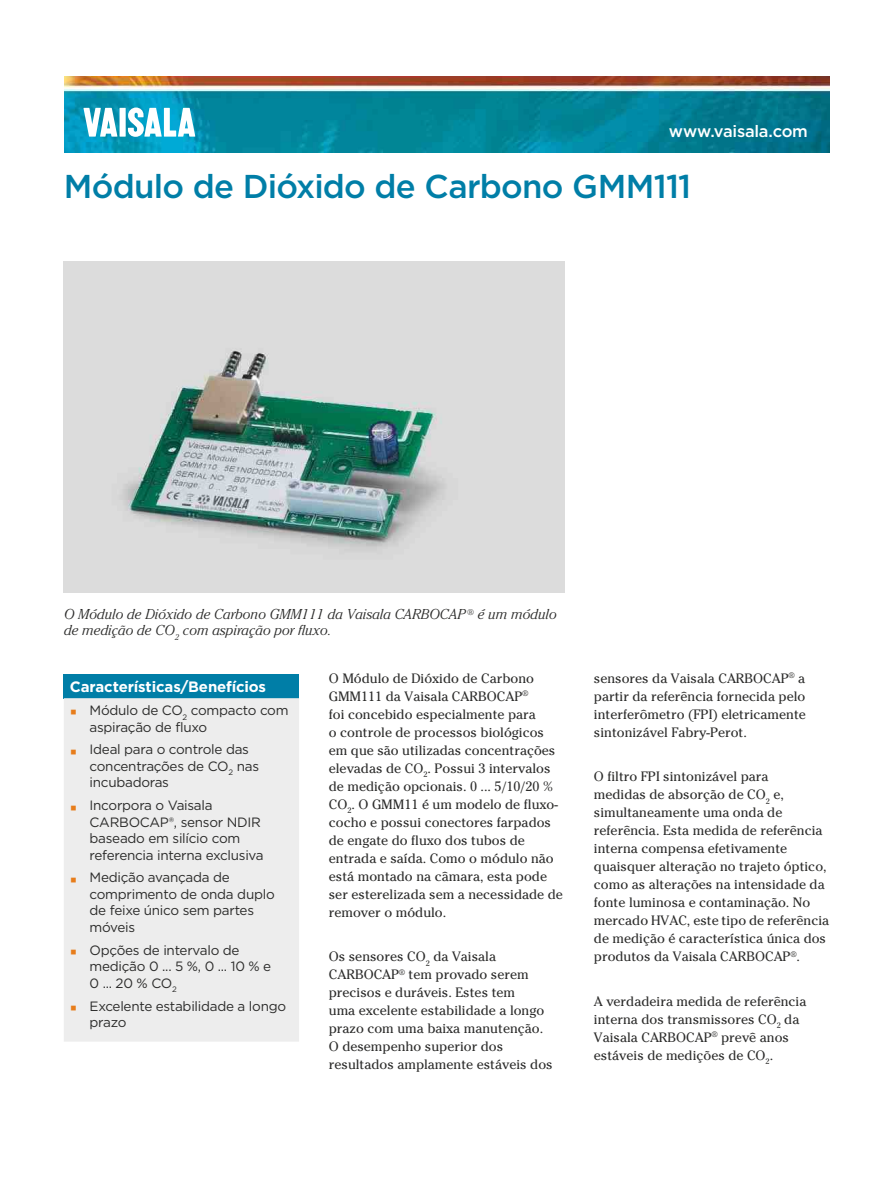
<style>
.page{position:relative;width:893px;height:1191px;background:#fff}
.page>*{position:absolute;margin:0;border:0;box-sizing:border-box;transform-origin:0 0}
.t1{font:500 33px "Gotham";letter-spacing:-.025em;color:#007ea7}
.t2{font:500 16.5px "Gotham";letter-spacing:-.015em;color:#fff}
.t3{font:700 15px "Gotham";letter-spacing:-.01em;color:#fff}
.t4{font:italic 300 14.25px/15.8px "Cheltenham Std";color:#2b2b2a}
.t5{font:13.5px/18px "Cheltenham Std";color:#2b2b2a}
.t6{font:13.5px/16.5px "Gotham";letter-spacing:-.02em;color:#2b2b2a}
.s1{font-family:"Arial";font-size:21px;color:#e77d1b}
</style>
<div class="page">
<img style="left:64px;top:77px;width:765px;height:75px">
<svg style="left:83px;top:108px;width:34px;height:29px"></svg>
<div style="left:120px;top:108px;width:6px;height:29px;background:#fff"></div>
<svg style="left:128px;top:107px;width:67px;height:30px"></svg>
<img style="left:64px;top:261px;width:500px;height:332px">
<div style="left:64px;top:674px;width:235px;height:24px;background:#007ea7"></div>
<div style="left:64px;top:698px;width:235px;height:343px;background:#ededed"></div>
<p class="t2" style="left:669px;top:120px;width:141px">www.vaisala.com</p>
<h1 class="t1" style="left:64px;top:164px;width:629px">Módulo de Dióxido de Carbono GMM111</h1>
<p class="t4" style="left:64px;top:606px;width:494px">O Módulo de Dióxido de Carbono GMM111 da Vaisala CARBOCAP <sup>®</sup> é um módulo de medição de CO<sub>2</sub> com aspiração por fluxo.</p>
<p class="t3" style="left:70px;top:677px;width:198px">Características/Benefícios</p>
<p class="t6" style="left:90px;top:701px;width:200px;text-indent:-20px"><span class="s1">▪</span> Módulo de CO<sub>2</sub> compacto com aspiração de fluxo</p>
<p class="t6" style="left:90px;top:741px;width:171px;text-indent:-20px"><span class="s1">▪</span> Ideal para o controle das concentrações de CO<sub>2</sub> nas incubadoras</p>
<p class="t6" style="left:90px;top:797px;width:176px;text-indent:-20px"><span class="s1">▪</span> Incorpora o Vaisala<br>CARBOCAP®, sensor NDIR baseado em silício com referencia interna exclusiva</p>
<p class="t6" style="left:90px;top:869px;width:187px;text-indent:-20px"><span class="s1">▪</span> Medição avançada de comprimento de onda duplo de feixe único sem partes móveis</p>
<p class="t6" style="left:90px;top:941px;width:183px;text-indent:-20px"><span class="s1">▪</span> Opções de intervalo de medição 0 ... 5 %, 0 ... 10 % e<br>0 ... 20 % CO<sub>2</sub></p>
<p class="t6" style="left:90px;top:997px;width:198px;text-indent:-20px"><span class="s1">▪</span> Excelente estabilidade a longo prazo</p>
<p class="t5" style="left:329px;top:669px;width:236px">O Módulo de Dióxido de Carbono<br>GMM111 da Vaisala CARBOCAP<sup>®<br></sup>foi concebido especialmente para<br>o controle de processos biológicos em que são utilizadas concentrações elevadas de CO<sub>2</sub>. Possui 3 intervalos de medição opcionais. 0 ... 5/10/20 %<br>CO<sub>2</sub>. O GMM11 é um modelo de fluxo&shy;cocho e possui conectores farpados de engate do fluxo dos tubos de entrada e saída. Como o módulo não está montado na câmara, esta pode ser esterelizada sem a necessidade de remover o módulo.</p>
<p class="t5" style="left:329px;top:947px;width:225px">Os sensores CO<sub>2</sub> da Vaisala<br>CARBOCAP<sup>®</sup> tem provado serem precisos e duráveis. Estes tem<br>uma excelente estabilidade a longo prazo com uma baixa manutenção.<br>O desempenho superior dos resultados amplamente estáveis dos</p>
<p class="t5" style="left:594px;top:669px;width:213px;text-align:justify">sensores da Vaisala CARBOCAP<sup>®</sup> a partir da referência fornecida pelo interferômetro (FPI) eletricamente sintonizável Fabry-Perot.</p>
<p class="t5" style="left:594px;top:767px;width:237px">O filtro FPI sintonizável para<br>medidas de absorção de CO<sub>2</sub> e, simultaneamente uma onda de referência. Esta medida de referência interna compensa efetivamente quaisquer alteração no trajeto óptico, como as alterações na intensidade da fonte luminosa e contaminação. No mercado HVAC, este tipo de referência de medição é característica única dos produtos da Vaisala CARBOCAP<sup>®</sup>.</p>
<p class="t5" style="left:594px;top:992px;width:214px">A verdadeira medida de referência interna dos transmissores CO<sub>2</sub> da<br>Vaisala CARBOCAP<sup>®</sup> prevê anos estáveis de medições de CO<sub>2</sub>.</p>
</div>
